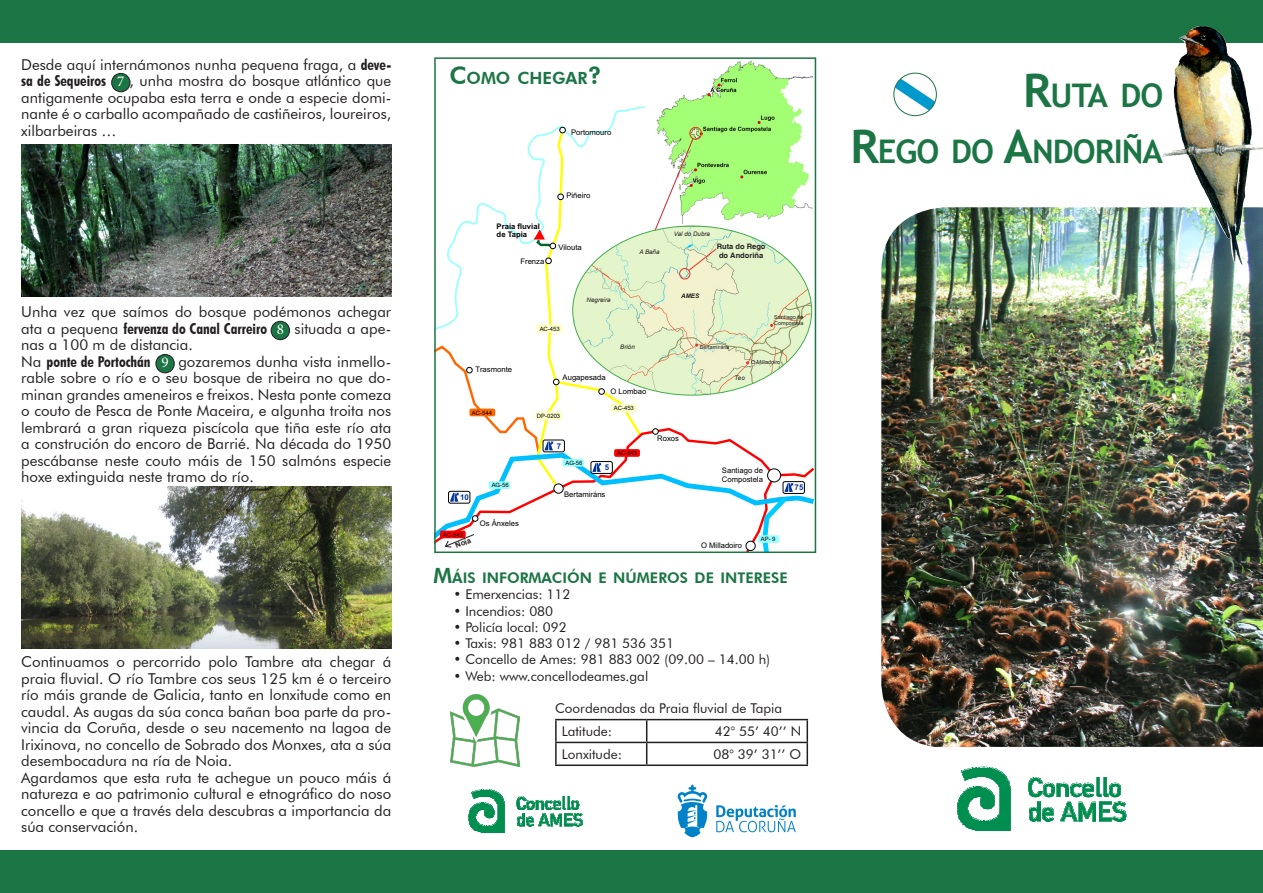
<style>
.page{position:relative;width:1263px;height:893px;background:#fff}
.page>*{position:absolute;margin:0;border:0;box-sizing:border-box;transform-origin:0 0}
.t1{font:700 32.55px "Trebuchet MS";letter-spacing:-.03em;color:#1c7544}
.t2{font:800 16.8px "Futura BT";color:#1c7544}
.t3{font:15px/16.5px "Futura BT";color:#231f20;text-align:justify}
.t4{font:15px "Minion Pro";color:#fff}
.t5{font:800 14.7px "Futura BT";color:#1c7544}
.t6{font:13.5px "Futura BT";color:#231f20}
.t7{font:700 7.95px "Arial";color:#039}
.t8{font:7.65px/8.6px "Arial";color:#000}
.t9{font:700 7.65px/8.6px "Arial";color:#000}
.t10{font:700 7.5px "Helvetica";color:#231f20}
.t11{font:700 7.5px "Arial";color:#231f20}
.t12{font:italic 6.3px "Arial";color:#231f20}
.t13{font:italic 700 6.3px "Arial";color:#231f20}
.t14{font:6px "Arial";color:#000}
.t15{font:5.4px/6.6px "Arial";color:#231f20}
.s1{font-weight:700;font-stretch:condensed}
.s2{font-size:24px}
.s3{font-size:21px}
.s4{font-size:46.5px}
</style>
<div class="page">
<div style="left:0;top:0;width:1263px;height:43px;background:#1c7544"></div>
<div style="left:0;top:850px;width:1263px;height:43px;background:#1c7544"></div>
<svg style="left:716px;top:805px;width:80px;height:27px"></svg>
<svg style="left:677px;top:785px;width:31px;height:52px"></svg>
<hr style="left:555px;top:719px;width:92px;height:1px;background:#231f20">
<hr style="left:555px;top:720px;width:2px;height:22px;background:#231f20">
<hr style="left:647px;top:719px;width:161px;height:1px;background:#231f20">
<hr style="left:806px;top:720px;width:2px;height:22px;background:#231f20">
<hr style="left:555px;top:742px;width:92px;height:1px;background:#231f20">
<hr style="left:555px;top:743px;width:2px;height:21px;background:#231f20">
<hr style="left:647px;top:742px;width:161px;height:1px;background:#231f20">
<svg style="left:646px;top:720px;width:1px;height:44px"></svg>
<hr style="left:806px;top:743px;width:2px;height:21px;background:#231f20">
<hr style="left:555px;top:764px;width:92px;height:2px;background:#231f20">
<hr style="left:647px;top:764px;width:161px;height:2px;background:#231f20">
<img style="left:960px;top:821px;width:50px;height:10px">
<svg style="left:1029px;top:777px;width:97px;height:45px"></svg>
<svg style="left:957px;top:777px;width:53px;height:44px"></svg>
<img style="left:963px;top:775px;width:43px;height:2px">
<img style="left:962px;top:773px;width:42px;height:3px">
<img style="left:962px;top:772px;width:40px;height:2px">
<img style="left:962px;top:770px;width:38px;height:2px">
<img style="left:964px;top:769px;width:34px;height:2px">
<svg style="left:967px;top:767px;width:29px;height:3px"></svg>
<svg style="left:517px;top:797px;width:66px;height:30px"></svg>
<svg style="left:469px;top:789px;width:35px;height:44px"></svg>
<img style="left:881px;top:207px;width:382px;height:540px">
<img style="left:21px;top:145px;width:370px;height:152px">
<img style="left:21px;top:486px;width:370px;height:162px">
<img style="left:656px;top:61px;width:156px;height:66px">
<img style="left:1162px;top:26px;width:101px;height:239px">
<div style="left:112px;top:73px;width:18px;height:19px;background:#1c7544;border-radius:50%"></div>
<div style="left:111px;top:73px;width:19px;height:19px;border:1px solid #231f20;border-radius:50%"></div>
<div style="left:271px;top:321px;width:18px;height:19px;background:#1c7544;border-radius:50%"></div>
<div style="left:271px;top:321px;width:19px;height:19px;border:1px solid #231f20;border-radius:50%"></div>
<div style="left:156px;top:354px;width:18px;height:19px;background:#1c7544;border-radius:50%"></div>
<div style="left:156px;top:354px;width:19px;height:19px;border:1px solid #231f20;border-radius:50%"></div>
<img style="left:450px;top:695px;width:71px;height:71px">
<svg style="left:435px;top:127px;width:380px;height:425px"></svg>
<img style="left:894px;top:73px;width:42px;height:43px;border-radius:21px">
<div style="left:894px;top:73px;width:42px;height:43px;border:1px solid #1c7544;border-radius:50%"></div>
<p class="t3" style="left:21px;top:56px;width:371px">Desde aquí internámonos nunha pequena fraga, a <span class="s1">deve&shy;sa de Sequeiros</span> ( ), unha mostra do bosque atlántico que antigamente ocupaba esta terra e onde a especie domi&shy;nante é o carballo acompañado de castiñeiros, loureiros, xilbarbeiras …</p>
<p class="t4" style="left:117px;top:72px;width:9px">7</p>
<p class="t3" style="left:21px;top:304px;width:371px">Unha vez que saímos do bosque podémonos achegar ata a pequena <span class="s1">fervenza do Canal Carreiro</span> ( ) situada a ape&shy;nas a 100 m de distancia.</p>
<p class="t3" style="left:21px;top:353px;width:371px">Na <span class="s1">ponte de Portochán</span> ( ) gozaremos dunha vista inmello&shy;rable sobre o río e o seu bosque de ribeira no que do&shy;minan grandes ameneiros e freixos. Nesta ponte comeza o couto de Pesca de Ponte Maceira, e algunha troita nos lembrará a gran riqueza piscícola que tiña este río ata a construción do encoro de Barrié. Na década do 1950 pescábanse neste couto máis de 150 salmóns especie hoxe extinguida neste tramo do río.</p>
<p class="t4" style="left:277px;top:319px;width:9px">8</p>
<p class="t4" style="left:162px;top:353px;width:9px">9</p>
<p class="t3" style="left:21px;top:654px;width:371px">Continuamos o percorrido polo Tambre ata chegar á praia fluvial. O río Tambre cos seus 125 km é o terceiro río máis grande de Galicia, tanto en lonxitude como en caudal. As augas da súa conca bañan boa parte da pro&shy;vincia da Coruña, desde o seu nacemento na lagoa de Irixinova, no concello de Sobrado dos Monxes, ata a súa desembocadura na ría de Noia.</p>
<p class="t3" style="left:21px;top:769px;width:371px">Agardamos que esta ruta te achegue un pouco máis á natureza e ao patrimonio cultural e etnográfico do noso concello e que a través dela descubras a importancia da súa conservación.</p>
<p class="t2" style="left:449px;top:68px;width:154px"><span class="s2">C</span>OMO CHEGAR<span class="s2">?</span></p>
<p class="t8" style="left:571px;top:128px;width:42px">Portomouro</p>
<p class="t9" style="left:497px;top:222px;width:45px">Praia fluvial de Tapia</p>
<p class="t8" style="left:520px;top:257px;width:25px">Frenza</p>
<p class="t8" style="left:566px;top:191px;width:25px">Piñeiro</p>
<p class="t8" style="left:558px;top:243px;width:25px">Vilouta</p>
<p class="t12" style="left:639px;top:247px;width:22px">A Baña</p>
<p class="t8" style="left:476px;top:365px;width:38px">Trasmonte</p>
<p class="t14" style="left:540px;top:324px;width:22px">AC-453</p>
<p class="t12" style="left:587px;top:295px;width:25px">Negreira</p>
<p class="t8" style="left:563px;top:373px;width:45px">Augapesada</p>
<p class="t12" style="left:620px;top:343px;width:16px">Brión</p>
<p class="t14" style="left:472px;top:408px;width:22px">AC-544</p>
<p class="t14" style="left:537px;top:412px;width:25px">DP-0203</p>
<p class="t8" style="left:610px;top:387px;width:37px">O Lombao</p>
<p class="t14" style="left:614px;top:404px;width:22px">AC-453</p>
<p class="t12" style="left:674px;top:230px;width:38px">Val do Dubra</p>
<p class="t13" style="left:681px;top:292px;width:20px">AMES</p>
<p class="t10" style="left:717px;top:242px;width:50px">Ruta do Rego</p>
<p class="t10" style="left:719px;top:251px;width:46px">do Andoriña</p>
<p class="t15" style="left:700px;top:344px;width:31px">Bertamiráns</p>
<p class="t15" style="left:774px;top:314px;width:31px">Santiago de<br>Compostela</p>
<p class="t15" style="left:751px;top:359px;width:31px">O Milladoiro</p>
<p class="t12" style="left:735px;top:374px;width:12px">Teo</p>
<p class="t8" style="left:657px;top:434px;width:23px">Roxos</p>
<p class="t7" style="left:557px;top:441px;width:6px">7</p>
<p class="t14" style="left:617px;top:449px;width:22px">AC-543</p>
<p class="t14" style="left:492px;top:481px;width:19px">AG-56</p>
<p class="t14" style="left:565px;top:459px;width:19px">AG-56</p>
<p class="t7" style="left:605px;top:462px;width:6px">5</p>
<p class="t8" style="left:722px;top:466px;width:43px">Santiago de<br>Compostela</p>
<p class="t7" style="left:460px;top:492px;width:10px">10</p>
<p class="t8" style="left:564px;top:490px;width:43px">Bertamiráns</p>
<p class="t8" style="left:480px;top:519px;width:41px">Os Ánxeles</p>
<p class="t14" style="left:443px;top:530px;width:22px">AC-543</p>
<p class="t11" style="left:454px;top:541px;width:18px;rotate:-22deg">Noia</p>
<p class="t8" style="left:701px;top:541px;width:43px">O Milladoiro</p>
<p class="t14" style="left:761px;top:535px;width:16px">AP- 9</p>
<p class="t5" style="left:434px;top:569px;width:356px"><span class="s3">M</span>ÁIS INFORMACIÓN E NÚMEROS DE INTERESE</p>
<p class="t6" style="left:453px;top:586px;width:119px">• Emerxencias: 112</p>
<p class="t6" style="left:453px;top:603px;width:101px">• Incendios: 080</p>
<p class="t6" style="left:453px;top:619px;width:115px">• Policía local: 092</p>
<p class="t6" style="left:453px;top:635px;width:222px">• Taxis: 981 883 012 / 981 536 351</p>
<p class="t6" style="left:453px;top:651px;width:318px">• Concello de Ames: 981 883 002 (09.00 – 14.00 h)</p>
<p class="t6" style="left:453px;top:667px;width:196px">• Web: www.concellodeames.gal</p>
<p class="t7" style="left:795px;top:482px;width:10px">75</p>
<p class="t6" style="left:555px;top:700px;width:228px">Coordenadas da Praia fluvial de Tapia</p>
<p class="t6" style="left:562px;top:723px;width:52px">Latitude:</p>
<p class="t6" style="left:715px;top:723px;width:88px">42° 55’ 40’’ N</p>
<p class="t6" style="left:562px;top:746px;width:62px">Lonxitude:</p>
<p class="t6" style="left:713px;top:746px;width:89px">08° 39’ 31’’ O</p>
<p class="t1" style="left:1023px;top:76px;width:142px"><span class="s4">R</span>UTA DO</p>
<p class="t1" style="left:850px;top:131px;width:314px"><span class="s4">R</span>EGO DO <span class="s4">A</span>NDORIÑA</p>
</div>
